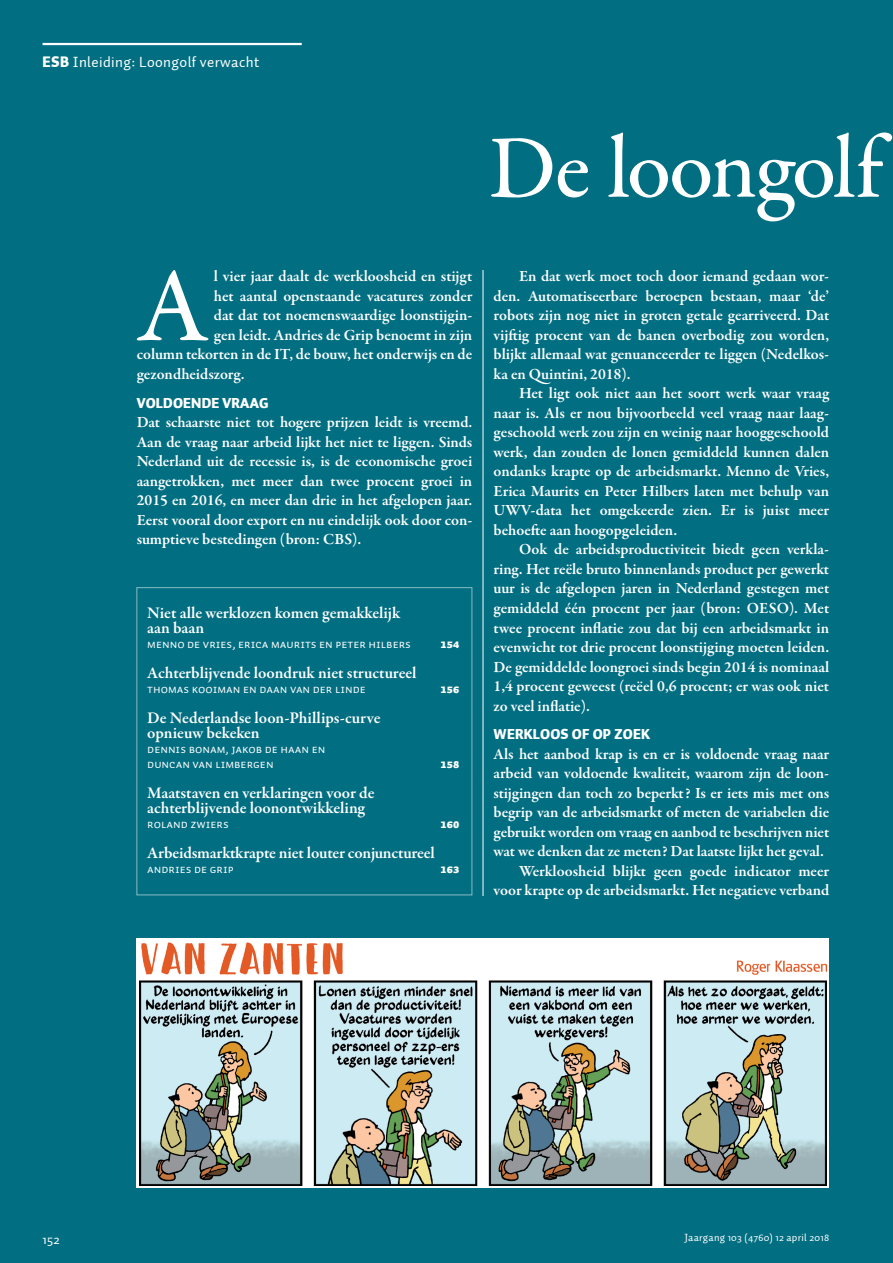
<style>
.page{position:relative;width:893px;height:1263px;background:#016e81}
.page>*{position:absolute;margin:0;border:0;box-sizing:border-box;transform-origin:0 0}
.t1{font:500 106.35px "Garamond Premr Pro";color:#fff}
.KP01_50pt{font:500 90px "Garamond Premr Pro";letter-spacing:-.02em;color:#fff}
.KP01_InhoudKop{font:600 16.5px/15px "Garamond Premr Pro";letter-spacing:-.005em;color:#fff}
.t2{font:600 15.75px/19.5px "Garamond Premr Pro";letter-spacing:-.005em;color:#fff;text-align:justify}
.DIVE_ESBRubriek{font:15px "Auto 1";letter-spacing:.025em;color:#fff}
.PTK1_Tussenkop{font:900 14.25px "Auto 1";letter-spacing:.01em;color:#fff}
.t3{font:13.5px "Auto 1";color:#fff}
.PLAT_Inhoud_Rubriek{font:12px/15px "Auto 1 Regular Sm Cp";color:#fff}
.PLAT_Inhoud_Rubriek-2{font:12px "Auto 1 Black Sm Cp";color:#fff}
.t4{font:10.5px "Auto 1";letter-spacing:.025em;color:#fff}
.s1{font-weight:900}
</style>
<div class="page">
<hr style="left:43px;top:43px;width:259px;height:2px;background:#fff">
<hr style="left:483px;top:270px;width:1px;height:626px;background:#fff">
<svg style="left:137px;top:939px;width:692px;height:249px;background:#cecece"></svg>
<img style="left:140px;top:942px;width:686px;height:243px">
<p class="DIVE_ESBRubriek" style="left:43px;top:53px;width:218px"><span class="s1">ESB</span> Inleiding: Loongolf verwacht</p>
<p class="KP01_50pt" style="left:489px;top:114px;width:395px">De loongolf</p>
<p class="t1" style="left:137px;top:242px;width:73px">A</p>
<p class="t2" style="left:214px;top:267px;width:260px">l vier jaar daalt de werkloosheid en stijgt</p>
<p class="t2" style="left:214px;top:286px;width:260px">het aantal openstaande vacatures zonder</p>
<p class="t2" style="left:214px;top:306px;width:260px">dat dat tot noemenswaardige loonstijgin-</p>
<p class="t2" style="left:214px;top:325px;width:260px">gen leidt. Andries de Grip benoemt in zijn</p>
<p class="t2" style="left:137px;top:345px;width:337px">column tekorten in de IT, de bouw, het onderwijs en de</p>
<p class="t2" style="left:137px;top:364px;width:110px">gezondheidszorg.</p>
<p class="PTK1_Tussenkop" style="left:137px;top:393px;width:133px">VOLDOENDE VRAAG</p>
<p class="t2" style="left:137px;top:413px;width:337px">Dat schaarste niet tot hogere prijzen leidt is vreemd.<br>Aan de vraag naar arbeid lijkt het niet te liggen. Sinds Nederland uit de recessie is, is de economische groei aangetrokken, met meer dan twee procent groei in 2015 en 2016, en meer dan drie in het afgelopen jaar.<br>Eerst vooral door export en nu eindelijk ook door con&shy;sumptieve bestedingen (bron: CBS).</p>
<p class="KP01_InhoudKop" style="left:147px;top:605px;width:255px">Niet alle werklozen komen gemakkelijk aan baan</p>
<p class="PLAT_Inhoud_Rubriek" style="left:147px;top:636px;width:265px">MENNO DE VRIES, ERICA MAURITS EN PETER HILBERS</p>
<p class="PLAT_Inhoud_Rubriek-2" style="left:441px;top:637px;width:20px">154</p>
<p class="KP01_InhoudKop" style="left:147px;top:665px;width:271px">Achterblijvende loondruk niet structureel</p>
<p class="PLAT_Inhoud_Rubriek" style="left:147px;top:681px;width:220px">THOMAS KOOIMAN EN DAAN VAN DER LINDE</p>
<p class="PLAT_Inhoud_Rubriek-2" style="left:441px;top:682px;width:20px">156</p>
<p class="KP01_InhoudKop" style="left:147px;top:710px;width:235px">De Nederlandse loon-Phillips-curve opnieuw bekeken</p>
<p class="PLAT_Inhoud_Rubriek" style="left:147px;top:741px;width:180px">DENNIS BONAM, JAKOB DE HAAN EN<br>DUNCAN VAN LIMBERGEN</p>
<p class="PLAT_Inhoud_Rubriek-2" style="left:441px;top:757px;width:20px">158</p>
<p class="KP01_InhoudKop" style="left:147px;top:785px;width:229px">Maatstaven en verklaringen voor de achterblijvende loonontwikkeling</p>
<p class="PLAT_Inhoud_Rubriek" style="left:147px;top:816px;width:83px">ROLAND ZWIERS</p>
<p class="PLAT_Inhoud_Rubriek-2" style="left:441px;top:817px;width:20px">160</p>
<p class="KP01_InhoudKop" style="left:147px;top:845px;width:289px">Arbeidsmarktkrapte niet louter conjunctureel</p>
<p class="PLAT_Inhoud_Rubriek" style="left:147px;top:861px;width:88px">ANDRIES DE GRIP</p>
<p class="PLAT_Inhoud_Rubriek-2" style="left:441px;top:862px;width:20px">163</p>
<p class="t2" style="left:494px;top:267px;width:337px;text-indent:26px">En dat werk moet toch door iemand gedaan wor&shy;den. Automatiseerbare beroepen bestaan, maar ‘de’ robots zijn nog niet in groten getale gearriveerd. Dat vijftig procent van de banen overbodig zou worden, blijkt allemaal wat genuanceerder te liggen (Nedelkos&shy;ka en Quintini, 2018).</p>
<p class="t2" style="left:494px;top:384px;width:337px;text-indent:26px">Het ligt ook niet aan het soort werk waar vraag naar is. Als er nou bijvoorbeeld veel vraag naar laag&shy;geschoold werk zou zijn en weinig naar hooggeschoold werk, dan zouden de lonen gemiddeld kunnen dalen ondanks krapte op de arbeidsmarkt. Menno de Vries, Erica Maurits en Peter Hilbers laten met behulp van UWV-data het omgekeerde zien. Er is juist meer behoefte aan hoogopgeleiden.</p>
<p class="t2" style="left:494px;top:540px;width:337px;text-indent:26px">Ook de arbeidsproductiviteit biedt geen verkla&shy;ring. Het reële bruto binnenlands product per gewerkt uur is de afgelopen jaren in Nederland gestegen met gemiddeld één procent per jaar (bron: OESO). Met twee procent inflatie zou dat bij een arbeidsmarkt in evenwicht tot drie procent loonstijging moeten leiden.<br>De gemiddelde loongroei sinds begin 2014 is nominaal 1,4 procent geweest (reëel 0,6 procent; er was ook niet zo veel inflatie).</p>
<p class="PTK1_Tussenkop" style="left:494px;top:725px;width:158px">WERKLOOS OF OP ZOEK</p>
<p class="t2" style="left:494px;top:744px;width:337px">Als het aanbod krap is en er is voldoende vraag naar arbeid van voldoende kwaliteit, waarom zijn de loon&shy;stijgingen dan toch zo beperkt? Is er iets mis met ons begrip van de arbeidsmarkt of meten de variabelen die gebruikt worden om vraag en aanbod te beschrijven niet wat we denken dat ze meten? Dat laatste lijkt het geval.</p>
<p class="t2" style="left:494px;top:861px;width:337px;text-align:right">Werkloosheid blijkt geen goede indicator meer voor krapte op de arbeidsmarkt. Het negatieve verband</p>
<p class="t3" style="left:43px;top:1231px;width:19px">152</p>
<p class="t4" style="left:684px;top:1231px;width:146px">Jaargang 103 (4760) 12 april 2018</p>
</div>
